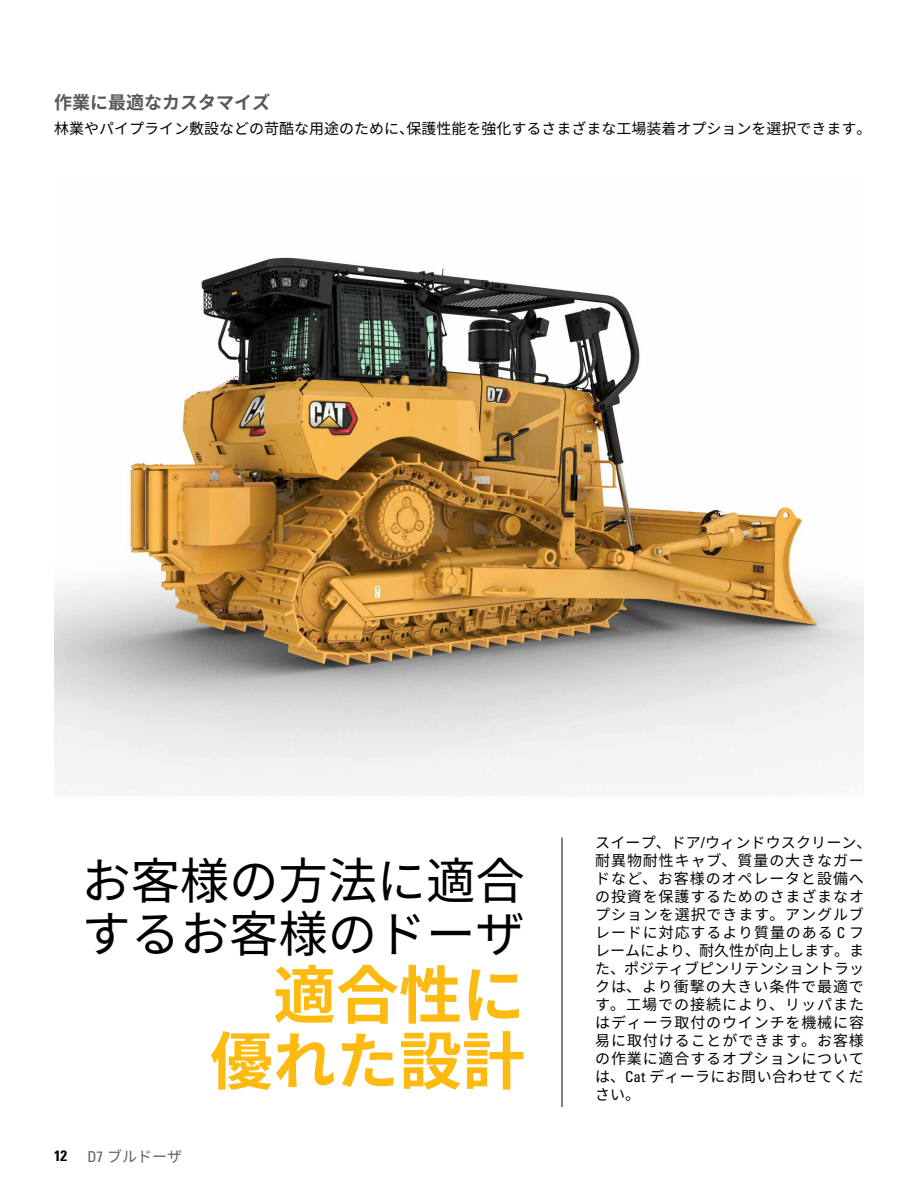
<style>
.page{position:relative;width:918px;height:1188px;background:#fff}
.page>*{position:absolute;margin:0;border:0;box-sizing:border-box;transform-origin:0 0}
.t1{font:700 63px/66px "Noto Sans CJ Kjp";color:#fdba11;text-align:right}
.t2{font:49.5px/53.4px "Noto Sans CJ Kjp";letter-spacing:-.005em;color:#000}
.t3{font:700 18px "Noto Sans CJ Kjp";color:#58585b}
.t4{font:15px/18px "Noto Sans CJ Kjp";letter-spacing:.06em;color:#000}
.t5{font:15px "Noto Sans CJ Kjp";color:#000}
.t6{font:15px "Noto Sans CJ Kjp";color:#5d6263}
.s1{font-family:"Univers LTCYR 67 Bold Cond";color:#fff}
.s2{font-family:"Univers LTCYR 57";font-stretch:condensed}
</style>
<div class="page">
<img style="left:54px;top:257px;width:810px;height:538px">
<hr style="left:562px;top:838px;width:1px;height:269px;background:#000">
<p class="t3" style="left:54px;top:92px;width:217px">作業に最適なカスタマイズ</p>
<p class="t5" style="left:54px;top:120px;width:819px">林業やパイプライン敷設などの苛酷な用途のために、保護性能を強化するさまざまな工場装着オプションを選択できます。</p>
<h2 class="t2" style="left:81px;top:855px;width:445px">お客様の方法に適合するお客様のドーザ</h2>
<h1 class="t1" style="left:210px;top:963px;width:316px">適合性に優れた設計</h1>
<p class="t6" style="left:54px;top:1148px;width:130px"><span class="s1">12A</span> <span class="s2">D7</span> ブルドーザ</p>
<p class="t4" style="left:595px;top:834px;width:278px">スイープ、ドア<span class="s2">/</span>ウィンドウスクリーン、耐異物耐性キャブ、質量の大きなガードなど、お客様のオペレータと設備への投資を保護するためのさまざまなオプションを選択できます。アングルブレードに対応するより質量のある <span class="s2">C</span> フレームにより、耐久性が向上します。また、ポジティブピンリテンショントラックは、より衝撃の大きい条件で最適です。工場での接続により、リッパまたはディーラ取付のウインチを機械に容易に取付けることができます。お客様の作業に適合するオプションについては、<span class="s2">Cat</span> ディーラにお問い合わせてください。</p>
</div>
